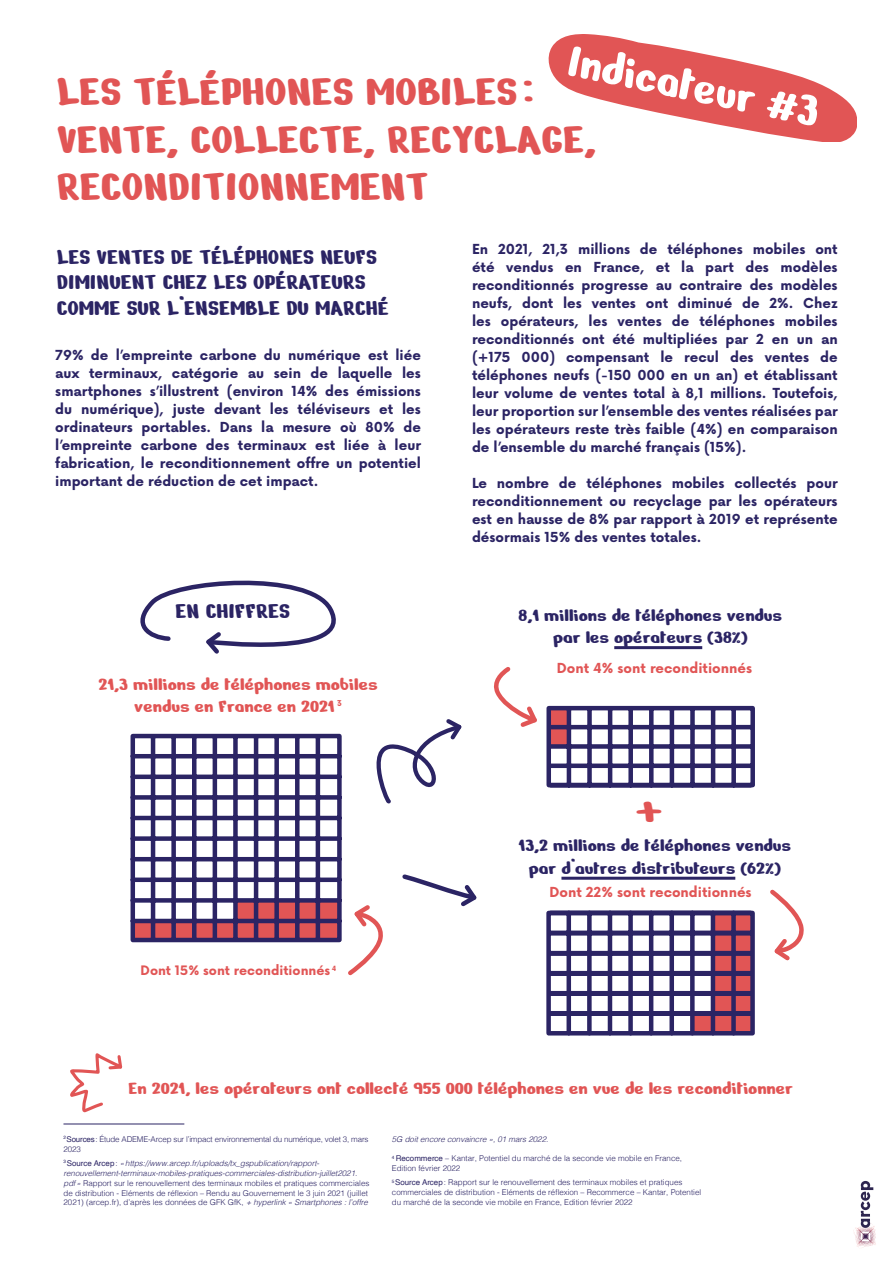
<style>
.page{position:relative;width:893px;height:1263px;background:#fff}
.page>*{position:absolute;margin:0;border:0;box-sizing:border-box;transform-origin:0 0}
.t1{font:51.75px "Nerko One";color:#fff;scale:.89 1}
.t2{font:46.05px/47.5px "Nerko One";color:#e15555}
.t3{font:24px/25.5px "Nerko One";color:#2b2464}
.t4{font:19.5px/22.5px "Nerko One";color:#e15555;text-align:center}
.t5{font:19.5px/22.5px "Nerko One";color:#2b2464;text-align:center}
.t6{font:700 13.5px/18px "Now Alt";color:#2b2464;text-align:justify}
.t7{font:700 13.5px "Now Alt";color:#e15555}
.t8{font:700 12.75px "Now Alt";color:#e15555}
.t9{font:300 7.95px/9.9px "Helvetica";color:#2b2464}
.t10{font:300 7.95px/9.9px "Helvetica";letter-spacing:-.02em;color:#2b2464}
.t11{font:italic 300 7.95px "Helvetica";color:#2b2464}
.t12{font:700 7.8px "Now Alt";color:#e15555}
.s1{font-weight:400}
.s2{font-style:italic}
</style>
<div class="page">
<svg style="left:549px;top:34px;width:307px;height:108px"></svg>
<hr style="left:614px;top:646px;width:88px;height:3px;background:#2b2464">
<hr style="left:561px;top:877px;width:174px;height:3px;background:#2b2464">
<svg style="left:130px;top:733px;width:212px;height:209px"></svg>
<svg style="left:140px;top:580px;width:196px;height:74px"></svg>
<svg style="left:494px;top:667px;width:261px;height:121px"></svg>
<svg style="left:546px;top:910px;width:209px;height:126px"></svg>
<svg style="left:132px;top:901px;width:250px;height:75px"></svg>
<svg style="left:770px;top:889px;width:34px;height:72px"></svg>
<hr style="left:64px;top:1124px;width:120px;height:1px;background:#2b2464">
<svg style="left:402px;top:874px;width:75px;height:33px"></svg>
<svg style="left:376px;top:719px;width:86px;height:85px"></svg>
<svg style="left:70px;top:1053px;width:53px;height:60px"></svg>
<svg style="left:853px;top:1181px;width:23px;height:67px"></svg>
<h1 class="t1" style="left:576px;top:27px;width:289px;rotate:12deg">Indicateur #3</h1>
<h2 class="t2" style="left:57px;top:67px;width:541px">LES TÉLÉPHONES MOBILES :<br>VENTE, COLLECTE, RECYCLAGE,<br>RECONDITIONNEMENT</h2>
<h3 class="t3" style="left:57px;top:244px;width:333px">LES VENTES DE TÉLÉPHONES NEUFS<br>DIMINUENT CHEZ LES OPÉRATEURS<br>COMME SUR L’ENSEMBLE DU MARCHÉ</h3>
<p class="t6" style="left:55px;top:346px;width:367px">79% de l’empreinte carbone du numérique est liée aux terminaux, catégorie au sein de laquelle les smartphones s’illustrent (environ 14% des émissions du numérique), juste devant les téléviseurs et les ordinateurs portables. Dans la mesure où 80% de l’empreinte carbone des terminaux est liée à leur fabrication, le reconditionnement offre un potentiel important de réduction de cet impact.</p>
<h3 class="t3" style="left:176px;top:598px;width:116px">EN CHIFFRES</h3>
<h3 class="t4" style="left:99px;top:672px;width:281px">21,3 millions de téléphones mobiles vendus en France en 2021</h3>
<p class="t12" style="left:337px;top:698px;width:6px">3</p>
<p class="t8" style="left:141px;top:961px;width:197px">Dont 15% sont reconditionnés <sup>4</sup></p>
<p class="t6" style="left:472px;top:240px;width:367px">En 2021, 21,3 millions de téléphones mobiles ont été vendus en France, et la part des modèles reconditionnés progresse au contraire des modèles neufs, dont les ventes ont diminué de 2%. Chez les opérateurs, les ventes de téléphones mobiles reconditionnés ont été multipliées par 2 en un an (+175 000) compensant le recul des ventes de téléphones neufs (-150 000 en un an) et établissant leur volume de ventes total à 8,1 millions. Toutefois, leur proportion sur l’ensemble des ventes réalisées par les opérateurs reste très faible (4%) en comparaison de l’ensemble du marché français (15%).</p>
<p class="t6" style="left:472px;top:474px;width:367px">Le nombre de téléphones mobiles collectés pour reconditionnement ou recyclage par les opérateurs est en hausse de 8% par rapport à 2019 et représente désormais 15% des ventes totales.</p>
<h3 class="t5" style="left:519px;top:603px;width:265px">8,1 millions de téléphones vendus par les opérateurs (38%)</h3>
<p class="t7" style="left:557px;top:658px;width:197px">Dont 4% sont reconditionnés</p>
<h2 class="t2" style="left:636px;top:784px;width:27px">+</h2>
<h3 class="t5" style="left:519px;top:834px;width:274px">13,2 millions de téléphones vendus par d’autres distributeurs (62%)</h3>
<p class="t7" style="left:549px;top:882px;width:204px">Dont 22% sont reconditionnés</p>
<h3 class="t4" style="left:129px;top:1076px;width:666px">En 2021, les opérateurs ont collecté 955 000 téléphones en vue de les reconditionner</h3>
<p class="t10" style="left:64px;top:1133px;width:306px"><sup>2</sup><span class="s1">Sources</span>: Étude ADEME-Arcep sur l’impact environnemental du numérique, volet 3, mars<br>2023</p>
<p class="t9" style="left:64px;top:1158px;width:307px"><sup>3</sup><span class="s1">Source Arcep</span>: <span class="s2">«https://www.arcep.fr/uploads/tx_gspublication/rapport&shy;renouvellement-terminaux-mobiles-pratiques-commerciales-distribution-juillet2021. pdf»</span> Rapport sur le renouvellement des terminaux mobiles et pratiques commerciales de distribution - Eléments de réflexion – Rendu au Gouvernement le 3 juin 2021 (juillet 2021) (arcep.fr), d’après les données de GFK GfK, <span class="s2">+ hyperlink « Smartphones : l’offre</span></p>
<p class="t11" style="left:392px;top:1132px;width:158px">5G doit encore convaincre », 01 mars 2022.</p>
<p class="t9" style="left:392px;top:1153px;width:292px"><sup>4</sup> <span class="s1">Recommerce</span> – Kantar, Potentiel du marché de la seconde vie mobile en France,<br>Edition février 2022</p>
<p class="t9" style="left:392px;top:1177px;width:311px"><sup>5</sup><span class="s1">Source Arcep</span>: Rapport sur le renouvellement des terminaux mobiles et pratiques commerciales de distribution - Eléments de réflexion – Recommerce – Kantar, Potentiel du marché de la seconde vie mobile en France, Edition février 2022</p>
</div>
